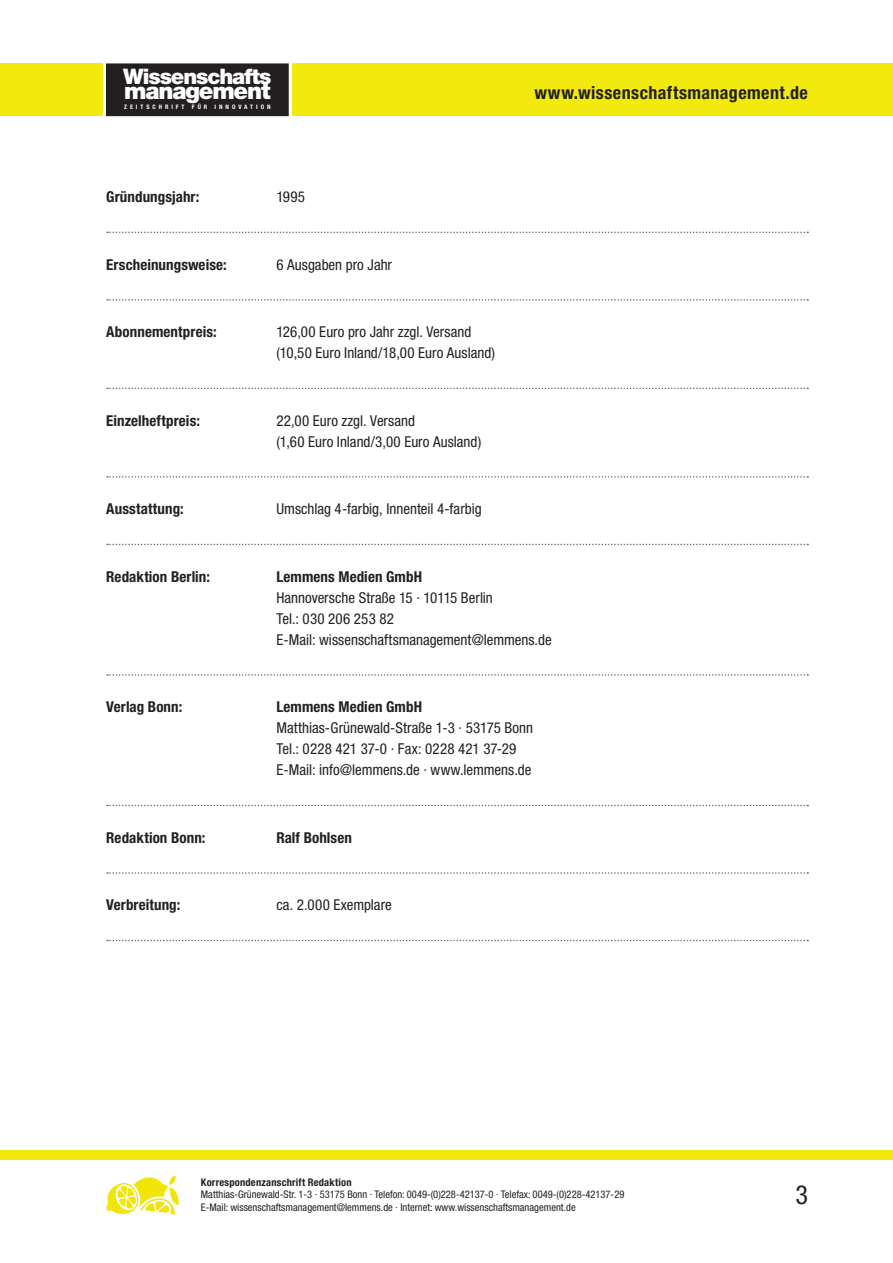
<style>
.page{position:relative;width:893px;height:1263px;background:#fff}
.page>*{position:absolute;margin:0;border:0;box-sizing:border-box;transform-origin:0 0}
.t1{font:condensed 26.25px "Helvetica Neue LT Std";color:#231f20}
.t2{font:900 23.25px "Helvetica Neue LT Std";letter-spacing:-.05em;color:#fff}
.t3{font:900 21.45px "Helvetica Neue LT Std";letter-spacing:-.05em;color:#fff}
.t4{font:700 condensed 18px "Helvetica Neue LT Std";letter-spacing:.025em;color:#231f20}
.t5{font:condensed 15px/21px "Helvetica Neue LT Std";color:#231f20}
.t6{font:700 condensed 15px "Helvetica Neue LT Std";letter-spacing:.005em;color:#231f20}
.t7{font:condensed 10.5px/12.6px "Helvetica Neue LT Std";color:#231f20}
.t8{font:700 condensed 10.5px "Helvetica Neue LT Std";letter-spacing:.02em;color:#231f20}
.t9{font:700 condensed 6.15px "Helvetica Neue LT Std";letter-spacing:.48em;color:#fff}
</style>
<div class="page">
<div style="left:0;top:64px;width:102px;height:52px;background:#f2ea0c"></div>
<div style="left:293px;top:64px;width:600px;height:52px;background:#f2ea0c"></div>
<div style="left:0;top:1150px;width:893px;height:10px;background:#f2ea0c"></div>
<div style="left:106px;top:64px;width:182px;height:52px;background:#231f20"></div>
<svg style="left:106px;top:1176px;width:73px;height:38px"></svg>
<svg style="left:107px;top:232px;width:701px;height:1px"></svg>
<svg style="left:107px;top:299px;width:701px;height:2px"></svg>
<svg style="left:107px;top:388px;width:701px;height:1px"></svg>
<svg style="left:107px;top:476px;width:701px;height:2px"></svg>
<svg style="left:107px;top:544px;width:701px;height:1px"></svg>
<svg style="left:107px;top:674px;width:701px;height:2px"></svg>
<svg style="left:107px;top:805px;width:701px;height:1px"></svg>
<svg style="left:107px;top:872px;width:701px;height:2px"></svg>
<svg style="left:107px;top:940px;width:701px;height:1px"></svg>
<h3 class="t3" style="left:123px;top:64px;width:150px">Wissenschafts</h3>
<h2 class="t2" style="left:124px;top:77px;width:148px">management</h2>
<p class="t9" style="left:124px;top:103px;width:148px">ZEITSCHRIFT FÜR INNOVATION</p>
<p class="t6" style="left:106px;top:188px;width:95px">Gründungsjahr:</p>
<p class="t5" style="left:276px;top:186px;width:30px">1995</p>
<p class="t6" style="left:106px;top:255px;width:122px">Erscheinungsweise:</p>
<p class="t5" style="left:276px;top:254px;width:117px">6 Ausgaben pro Jahr</p>
<p class="t6" style="left:106px;top:323px;width:112px">Abonnementpreis:</p>
<p class="t5" style="left:276px;top:321px;width:220px">126,00 Euro pro Jahr zzgl. Versand (10,50 Euro Inland/18,00 Euro Ausland)</p>
<p class="t6" style="left:106px;top:411px;width:95px">Einzelheftpreis:</p>
<p class="t5" style="left:276px;top:410px;width:206px">22,00 Euro zzgl. Versand<br>(1,60 Euro Inland/3,00 Euro Ausland)</p>
<p class="t6" style="left:106px;top:500px;width:79px">Ausstattung:</p>
<p class="t5" style="left:276px;top:498px;width:207px">Umschlag 4-farbig, Innenteil 4-farbig</p>
<p class="t4" style="left:534px;top:82px;width:275px">www.wissenschaftsmanagement.de</p>
<p class="t6" style="left:106px;top:567px;width:105px">Redaktion Berlin:</p>
<p class="t6" style="left:276px;top:567px;width:147px">Lemmens Medien GmbH</p>
<p class="t5" style="left:276px;top:587px;width:277px">Hannoversche Straße 15 · 10115 Berlin<br>Tel.: 030 206 253 82<br>E-Mail: wissenschaftsmanagement@lemmens.de</p>
<p class="t6" style="left:106px;top:698px;width:78px">Verlag Bonn:</p>
<p class="t6" style="left:276px;top:698px;width:147px">Lemmens Medien GmbH</p>
<p class="t5" style="left:276px;top:717px;width:258px">Matthias-Grünewald-Straße 1-3 · 53175 Bonn<br>Tel.: 0228 421 37-0 · Fax: 0228 421 37-29<br>E-Mail: info@lemmens.de · www.lemmens.de</p>
<p class="t6" style="left:106px;top:828px;width:101px">Redaktion Bonn:</p>
<p class="t6" style="left:276px;top:828px;width:77px">Ralf Bohlsen</p>
<p class="t6" style="left:106px;top:896px;width:76px">Verbreitung:</p>
<p class="t5" style="left:276px;top:894px;width:117px">ca. 2.000 Exemplare</p>
<p class="t8" style="left:201px;top:1176px;width:152px">Korrespondenzanschrift Redaktion</p>
<p class="t7" style="left:201px;top:1188px;width:425px">Matthias-Grünewald-Str. 1-3 · 53175 Bonn · Telefon: 0049-(0)228-42137-0 · Telefax: 0049-(0)228-42137-29<br>E-Mail: wissenschaftsmanagement@lemmens.de · Internet: www.wissenschaftsmanagement.de</p>
<h1 class="t1" style="left:795px;top:1179px;width:14px">3</h1>
</div>
